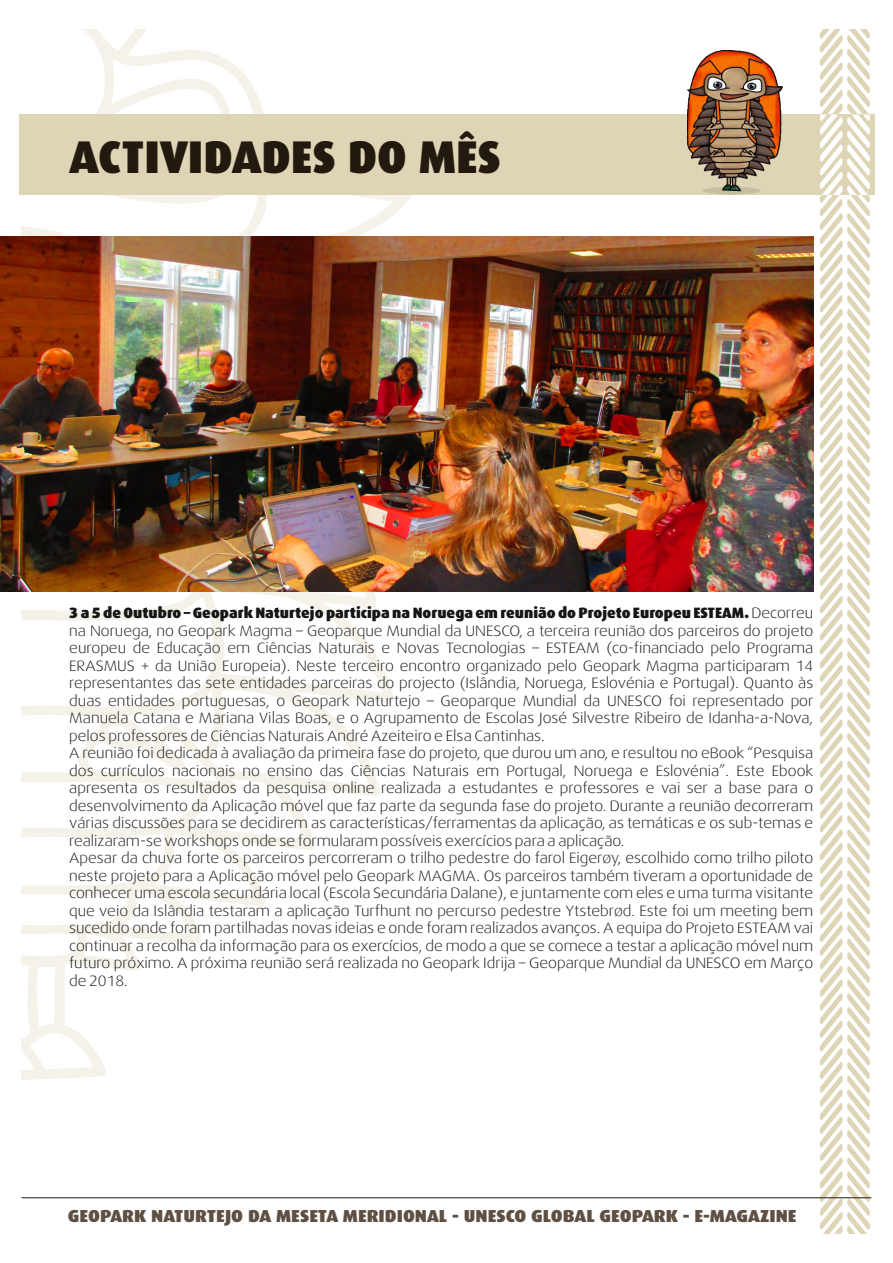
<style>
.page{position:relative;width:893px;height:1263px;background:#fff}
.page>*{position:absolute;margin:0;border:0;box-sizing:border-box;transform-origin:0 0}
.t1{font:900 45.9px "Dax";color:#221a0f}
.t2{font:900 17.4px "Dax";color:#5e5043;scale:1.06 1}
.t3{font:300 15px/17.5px "Dax Wide";color:#151616}
.t4{font:900 15px "Dax";color:#151616}
.s1{font-family:"Dax Wide";font-weight:300}
</style>
<div class="page">
<svg style="left:22px;top:30px;width:390px;height:1050px"></svg>
<svg style="left:96px;top:110px;width:97px;height:90px"></svg>
<svg style="left:22px;top:226px;width:50px;height:10px"></svg>
<hr style="left:22px;top:1197px;width:849px;height:1px;background:#221a0f">
<div style="left:19px;top:114px;width:855px;height:81px;background:#ded5b6"></div>
<svg style="left:820px;top:30px;width:50px;height:1203px"></svg>
<img style="left:687px;top:50px;width:96px;height:145px">
<img style="left:0;top:236px;width:813px;height:356px">
<h1 class="t1" style="left:70px;top:131px;width:433px">ACTIVIDADES DO MÊS</h1>
<p class="t4" style="left:69px;top:604px;width:745px">3 a 5 de Outubro – Geopark Naturtejo participa na Noruega em reunião do Projeto Europeu ESTEAM. <span class="s1">Decorreu</span></p>
<p class="t3" style="left:69px;top:622px;width:746px">na Noruega, no Geopark Magma – Geoparque Mundial da UNESCO, a terceira reunião dos parceiros do projeto europeu de Educação em Ciências Naturais e Novas Tecnologias – ESTEAM (co-financiado pelo Programa ERASMUS + da União Europeia). Neste terceiro encontro organizado pelo Geopark Magma participaram 14 representantes das sete entidades parceiras do projecto (Islândia, Noruega, Eslovénia e Portugal). Quanto às duas entidades portuguesas, o Geopark Naturtejo – Geoparque Mundial da UNESCO foi representado por Manuela Catana e Mariana Vilas Boas, e o Agrupamento de Escolas José Silvestre Ribeiro de Idanha-a-Nova, pelos professores de Ciências Naturais André Azeiteiro e Elsa Cantinhas.<br>A reunião foi dedicada à avaliação da primeira fase do projeto, que durou um ano, e resultou no eBook “Pesquisa dos currículos nacionais no ensino das Ciências Naturais em Portugal, Noruega e Eslovénia”. Este Ebook apresenta os resultados da pesquisa online realizada a estudantes e professores e vai ser a base para o desenvolvimento da Aplicação móvel que faz parte da segunda fase do projeto. Durante a reunião decorreram várias discussões para se decidirem as características/ferramentas da aplicação, as temáticas e os sub-temas e realizaram-se workshops onde se formularam possíveis exercícios para a aplicação.<br>Apesar da chuva forte os parceiros percorreram o trilho pedestre do farol Eigerøy, escolhido como trilho piloto neste projeto para a Aplicação móvel pelo Geopark MAGMA. Os parceiros também tiveram a oportunidade de conhecer uma escola secundária local (Escola Secundária Dalane), e juntamente com eles e uma turma visitante que veio da Islândia testaram a aplicação Turfhunt no percurso pedestre Ytstebrød. Este foi um meeting bem sucedido onde foram partilhadas novas ideias e onde foram realizados avanços. A equipa do Projeto ESTEAM vai continuar a recolha da informação para os exercícios, de modo a que se comece a testar a aplicação móvel num futuro próximo. A próxima reunião será realizada no Geopark Idrija – Geoparque Mundial da UNESCO em Março de 2018.</p>
<p class="t2" style="left:68px;top:1206px;width:689px">GEOPARK NATURTEJO DA MESETA MERIDIONAL - UNESCO GLOBAL GEOPARK - E-MAGAZINE</p>
</div>
